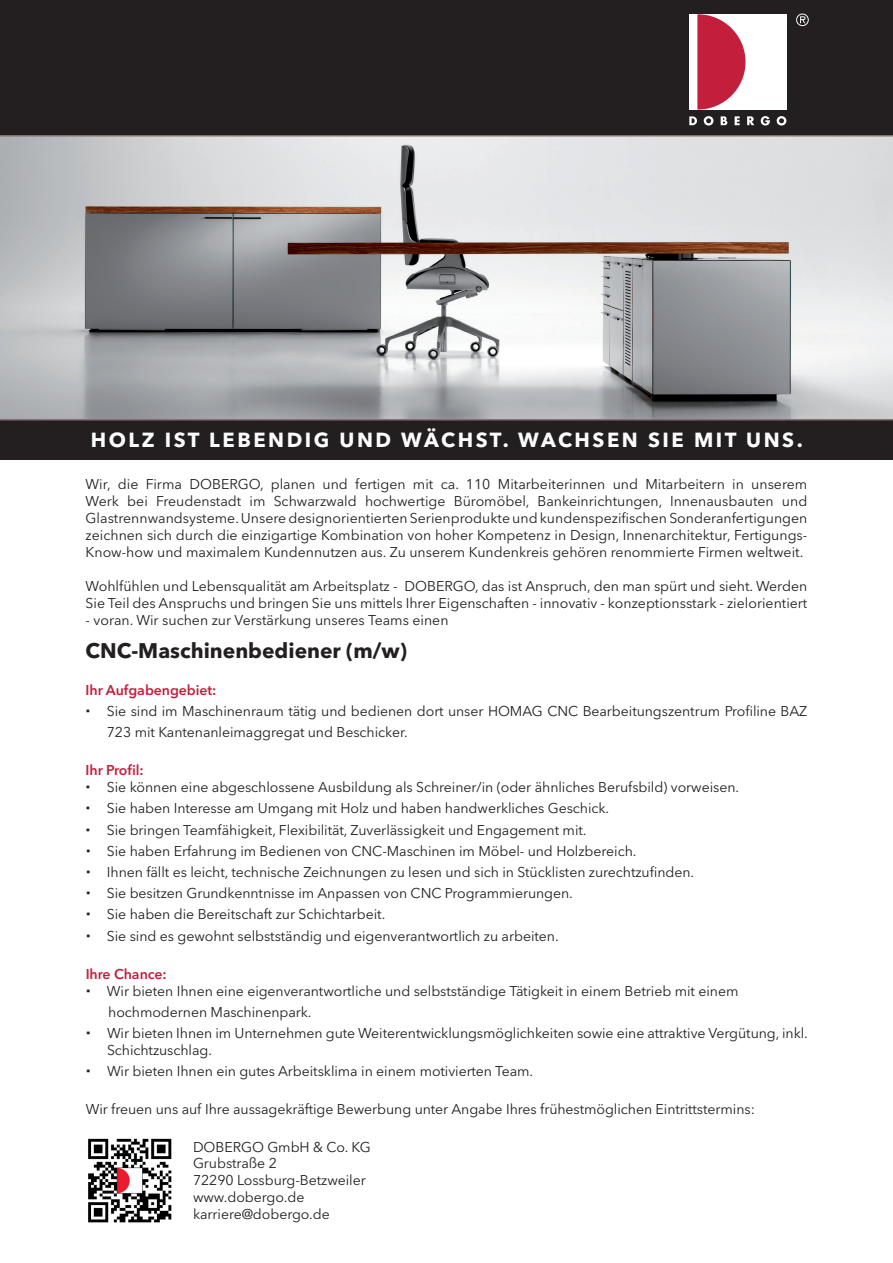
<style>
.page{position:relative;width:893px;height:1263px;background:#fff}
.page>*{position:absolute;margin:0;border:0;box-sizing:border-box;transform-origin:0 0}
.t1{font:700 21px "Avenir Next LT Pro";color:#231f20}
.t2{font:700 20.25px "Avenir Next LT Pro";letter-spacing:.125em;color:#fff}
.t3{font:14.1px/21.1px "Avenir Next LT Pro";letter-spacing:-.005em;color:#231f20}
.t4{font:600 14.1px "Avenir Next LT Pro";letter-spacing:-.005em;color:#c31f3d}
</style>
<div class="page">
<div style="left:0;top:0;width:893px;height:459px;background:#231f20"></div>
<img style="left:0;top:136px;width:893px;height:283px">
<hr style="left:0;top:135px;width:893px;height:1px;background:#83736b">
<hr style="left:0;top:419px;width:893px;height:1px;background:#83736b">
<img style="left:88px;top:1138px;width:84px;height:85px">
<svg style="left:689px;top:116px;width:97px;height:9px"></svg>
<div style="left:690px;top:14px;width:97px;height:96px;background:#fff"></div>
<svg style="left:697px;top:14px;width:48px;height:96px"></svg>
<svg style="left:796px;top:14px;width:13px;height:12px"></svg>
<h2 class="t2" style="left:91px;top:428px;width:713px">HOLZ IST LEBENDIG UND WÄCHST. WACHSEN SIE MIT UNS.</h2>
<p class="t3" style="left:86px;top:476px;width:723px;line-height:17px;text-align:justify">Wir, die Firma DOBERGO, planen und fertigen mit ca. 110 Mitarbeiterinnen und Mitarbeitern in unserem Werk bei Freudenstadt im Schwarzwald hochwertige Büromöbel, Bankeinrichtungen, Innenausbauten und Glastrennwandsysteme. Unsere designorientierten Serienprodukte und kundenspezifischen Sonderanfertigungen zeichnen sich durch die einzigartige Kombination von hoher Kompetenz in Design, Innenarchitektur, Fertigungs-Know-how und maximalem Kundennutzen aus. Zu unserem Kundenkreis gehören renommierte Firmen weltweit.</p>
<p class="t3" style="left:86px;top:577px;width:723px;line-height:17px">Wohlfühlen und Lebensqualität am Arbeitsplatz - DOBERGO, das ist Anspruch, den man spürt und sieht. Werden<br>Sie Teil des Anspruchs und bringen Sie uns mittels Ihrer Eigenschaften - innovativ - konzeptionsstark - zielorientiert</p>
<p class="t3" style="left:86px;top:609px;width:364px">- voran. Wir suchen zur Verstärkung unseres Teams einen</p>
<h1 class="t1" style="left:86px;top:637px;width:323px">CNC-Maschinenbediener (m/w)</h1>
<p class="t4" style="left:86px;top:682px;width:132px">Ihr Aufgabengebiet:</p>
<p class="t3" style="left:107px;top:701px;width:702px">Sie sind im Maschinenraum tätig und bedienen dort unser HOMAG CNC Bearbeitungszentrum Profiline BAZ<br>723 mit Kantenanleimaggregat und Beschicker.</p>
<p class="t4" style="left:86px;top:762px;width:60px">Ihr Profil:</p>
<p class="t3" style="left:107px;top:777px;width:634px">Sie können eine abgeschlossene Ausbildung als Schreiner/in (oder ähnliches Berufsbild) vorweisen.<br>Sie haben Interesse am Umgang mit Holz und haben handwerkliches Geschick.<br>Sie bringen Teamfähigkeit, Flexibilität, Zuverlässigkeit und Engagement mit.<br>Sie haben Erfahrung im Bedienen von CNC-Maschinen im Möbel- und Holzbereich.<br>Ihnen fällt es leicht, technische Zeichnungen zu lesen und sich in Stücklisten zurechtzufinden.<br>Sie besitzen Grundkenntnisse im Anpassen von CNC Programmierungen.<br>Sie haben die Bereitschaft zur Schichtarbeit.<br>Sie sind es gewohnt selbstständig und eigenverantwortlich zu arbeiten.</p>
<p class="t4" style="left:86px;top:965px;width:83px">Ihre Chance:</p>
<p class="t3" style="left:107px;top:980px;width:702px">Wir bieten Ihnen eine eigenverantwortliche und selbstständige Tätigkeit in einem Betrieb mit einem hochmodernen Maschinenpark.<br>Wir bieten Ihnen im Unternehmen gute Weiterentwicklungsmöglichkeiten sowie eine attraktive Vergütung, inkl.</p>
<p class="t3" style="left:107px;top:1039px;width:428px">Schichtzuschlag.<br>Wir bieten Ihnen ein gutes Arbeitsklima in einem motivierten Team.</p>
<p class="t3" style="left:86px;top:1099px;width:671px">Wir freuen uns auf Ihre aussagekräftige Bewerbung unter Angabe Ihres frühestmöglichen Eintrittstermins:</p>
<p class="t3" style="left:193px;top:1138px;width:179px;line-height:17px">DOBERGO GmbH &amp; Co. KG<br>Grubstraße 2<br>72290 Lossburg-Betzweiler www.dobergo.de karriere@dobergo.de</p>
</div>
